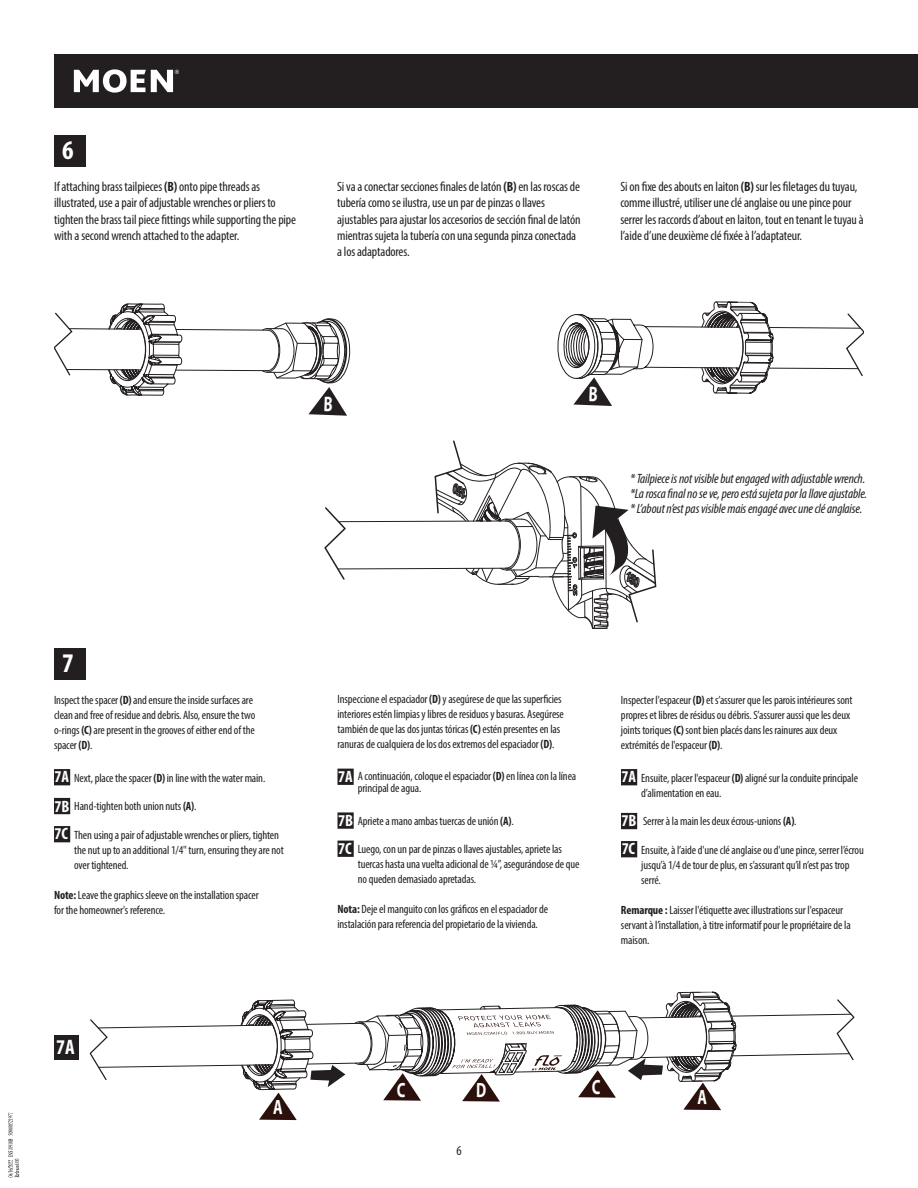
<style>
.page{position:relative;width:918px;height:1188px;background:#fff}
.page>*{position:absolute;margin:0;border:0;box-sizing:border-box;transform-origin:0 0}
.t1{font:700 condensed 27px "Myriad Pro";color:#fff}
.t2{font:700 condensed 21px "Myriad Pro";color:#fff}
.t3{font:700 condensed 16.5px/28.2px "Myriad Pro";letter-spacing:-.01em;color:#fff}
.t4{font:condensed 13.5px/16.2px "Myriad Pro";letter-spacing:-.01em;color:#231f20}
.t5{font:italic condensed 13.5px/15px "Myriad Pro";letter-spacing:-.01em;color:#231f20}
.t6{font:condensed 12px/15px "Myriad Pro";letter-spacing:-.01em;color:#231f20}
.s1{font-weight:700}
</style>
<div class="page">
<div style="left:54px;top:54px;width:864px;height:54px;background:#231f20"></div>
<svg style="left:74px;top:69px;width:105px;height:24px"></svg>
<div style="left:54px;top:135px;width:31px;height:31px;background:#231f20"></div>
<div style="left:54px;top:648px;width:31px;height:31px;background:#231f20"></div>
<div style="left:55px;top:770px;width:14px;height:15px;background:#231f20"></div>
<div style="left:54px;top:769px;width:16px;height:16px;border:2px solid #231f20"></div>
<div style="left:55px;top:799px;width:14px;height:14px;background:#231f20"></div>
<div style="left:54px;top:798px;width:16px;height:16px;border:2px solid #231f20"></div>
<div style="left:55px;top:827px;width:14px;height:15px;background:#231f20"></div>
<div style="left:54px;top:826px;width:16px;height:16px;border:2px solid #231f20"></div>
<div style="left:54px;top:1035px;width:25px;height:24px;background:#231f20"></div>
<svg style="left:324px;top:440px;width:333px;height:189px"></svg>
<div style="left:338px;top:769px;width:15px;height:15px;background:#231f20"></div>
<div style="left:337px;top:769px;width:17px;height:16px;border:2px solid #231f20"></div>
<div style="left:338px;top:813px;width:15px;height:15px;background:#231f20"></div>
<div style="left:337px;top:812px;width:17px;height:17px;border:2px solid #231f20"></div>
<div style="left:338px;top:841px;width:15px;height:15px;background:#231f20"></div>
<div style="left:338px;top:841px;width:16px;height:16px;border:2px solid #231f20"></div>
<div style="left:622px;top:770px;width:14px;height:15px;background:#231f20"></div>
<div style="left:621px;top:769px;width:16px;height:16px;border:2px solid #231f20"></div>
<div style="left:622px;top:814px;width:14px;height:14px;background:#231f20"></div>
<div style="left:621px;top:813px;width:16px;height:16px;border:2px solid #231f20"></div>
<div style="left:622px;top:842px;width:14px;height:15px;background:#231f20"></div>
<div style="left:621px;top:841px;width:16px;height:16px;border:2px solid #231f20"></div>
<svg style="left:8px;top:1113px;width:11px;height:64px"></svg>
<svg style="left:66px;top:301px;width:795px;height:115px"></svg>
<svg style="left:98px;top:991px;width:754px;height:129px"></svg>
<h1 class="t1" style="left:62px;top:133px;width:13px">6</h1>
<p class="t4" style="left:54px;top:179px;width:243px">If attaching brass tailpieces <span class="s1">(B)</span> onto pipe threads as illustrated, use a pair of adjustable wrenches or pliers to tighten the brass tail piece fittings while supporting the pipe with a second wrench attached to the adapter.</p>
<p class="t4" style="left:337px;top:179px;width:245px">Si va a conectar secciones finales de latón <span class="s1">(B)</span> en las roscas de tubería como se ilustra, use un par de pinzas o llaves ajustables para ajustar los accesorios de sección final de latón mientras sujeta la tubería con una segunda pinza conectada a los adaptadores.</p>
<p class="t4" style="left:620px;top:179px;width:245px">Si on fixe des abouts en laiton <span class="s1">(B)</span> sur les filetages du tuyau, comme illustré, utiliser une clé anglaise ou une pince pour serrer les raccords d’about en laiton, tout en tenant le tuyau à l’aide d’une deuxième clé fixée à l’adaptateur.</p>
<p class="t5" style="left:630px;top:471px;width:239px">* Tailpiece is not visible but engaged with adjustable wrench. *La rosca final no se ve, pero está sujeta por la llave ajustable. * L’about n’est pas visible mais engagé avec une clé anglaise.</p>
<h1 class="t1" style="left:62px;top:646px;width:13px">7</h1>
<p class="t6" style="left:54px;top:692px;width:203px">Inspect the spacer <span class="s1">(D)</span> and ensure the inside surfaces are clean and free of residue and debris. Also, ensure the two o-rings <span class="s1">(C)</span> are present in the grooves of either end of the spacer <span class="s1">(D)</span>.</p>
<p class="t6" style="left:74px;top:770px;width:193px">Next, place the spacer <span class="s1">(D)</span> in line with the water main.</p>
<p class="t6" style="left:74px;top:798px;width:124px">Hand-tighten both union nuts <span class="s1">(A)</span>.</p>
<p class="t6" style="left:74px;top:827px;width:211px">Then using a pair of adjustable wrenches or pliers, tighten the nut up to an additional 1/4" turn, ensuring they are not over tightened.</p>
<p class="t6" style="left:54px;top:887px;width:206px"><span class="s1">Note:</span> Leave the graphics sleeve on the installation spacer for the homeowner's reference.</p>
<h3 class="t3" style="left:55px;top:762px;width:16px;line-height:29.5px">7A<br>7B</h3>
<h3 class="t3" style="left:55px;top:819px;width:15px">7C</h3>
<h2 class="t2" style="left:56px;top:1034px;width:20px">7A</h2>
<p class="t6" style="left:337px;top:691px;width:228px">Inspeccione el espaciador <span class="s1">(D)</span> y asegúrese de que las superficies interiores estén limpias y libres de residuos y basuras. Asegúrese también de que las dos juntas tóricas <span class="s1">(C)</span> estén presentes en las ranuras de cualquiera de los dos extremos del espaciador <span class="s1">(D)</span>.</p>
<p class="t6" style="left:358px;top:769px;width:220px;line-height:12px">A continuación, coloque el espaciador <span class="s1">(D)</span> en línea con la línea principal de agua.</p>
<p class="t6" style="left:358px;top:813px;width:158px">Apriete a mano ambas tuercas de unión <span class="s1">(A)</span>.</p>
<p class="t6" style="left:358px;top:841px;width:223px">Luego, con un par de pinzas o llaves ajustables, apriete las tuercas hasta una vuelta adicional de ¼”, asegurándose de que no queden demasiado apretadas.</p>
<p class="t6" style="left:337px;top:901px;width:212px"><span class="s1">Nota:</span> Deje el manguito con los gráficos en el espaciador de instalación para referencia del propietario de la vivienda.</p>
<h3 class="t3" style="left:338px;top:762px;width:16px">7A</h3>
<h3 class="t3" style="left:338px;top:806px;width:16px">7B<br>7C</h3>
<p class="t6" style="left:621px;top:692px;width:233px">Inspecter l'espaceur <span class="s1">(D)</span> et s’assurer que les parois intérieures sont propres et libres de résidus ou débris. S’assurer aussi que les deux joints toriques <span class="s1">(C)</span> sont bien placés dans les rainures aux deux extrémités de l'espaceur <span class="s1">(D)</span>.</p>
<p class="t6" style="left:641px;top:770px;width:218px">Ensuite, placer l'espaceur <span class="s1">(D)</span> aligné sur la conduite principale d’alimentation en eau.</p>
<p class="t6" style="left:643px;top:813px;width:155px">Serrer à la main les deux écrous-unions <span class="s1">(A)</span>.</p>
<p class="t6" style="left:641px;top:842px;width:224px">Ensuite, à l’aide d'une clé anglaise ou d'une pince, serrer l’écrou jusqu’à 1/4 de tour de plus, en s’assurant qu’il n’est pas trop serré.</p>
<p class="t6" style="left:621px;top:902px;width:231px"><span class="s1">Remarque :</span> Laisser l'étiquette avec illustrations sur l'espaceur servant à l’installation, à titre informatif pour le propriétaire de la maison.</p>
<h3 class="t3" style="left:622px;top:762px;width:16px">7A</h3>
<h3 class="t3" style="left:622px;top:806px;width:16px">7B<br>7C</h3>
<p class="t4" style="left:456px;top:1142px;width:7px">6</p>
</div>
